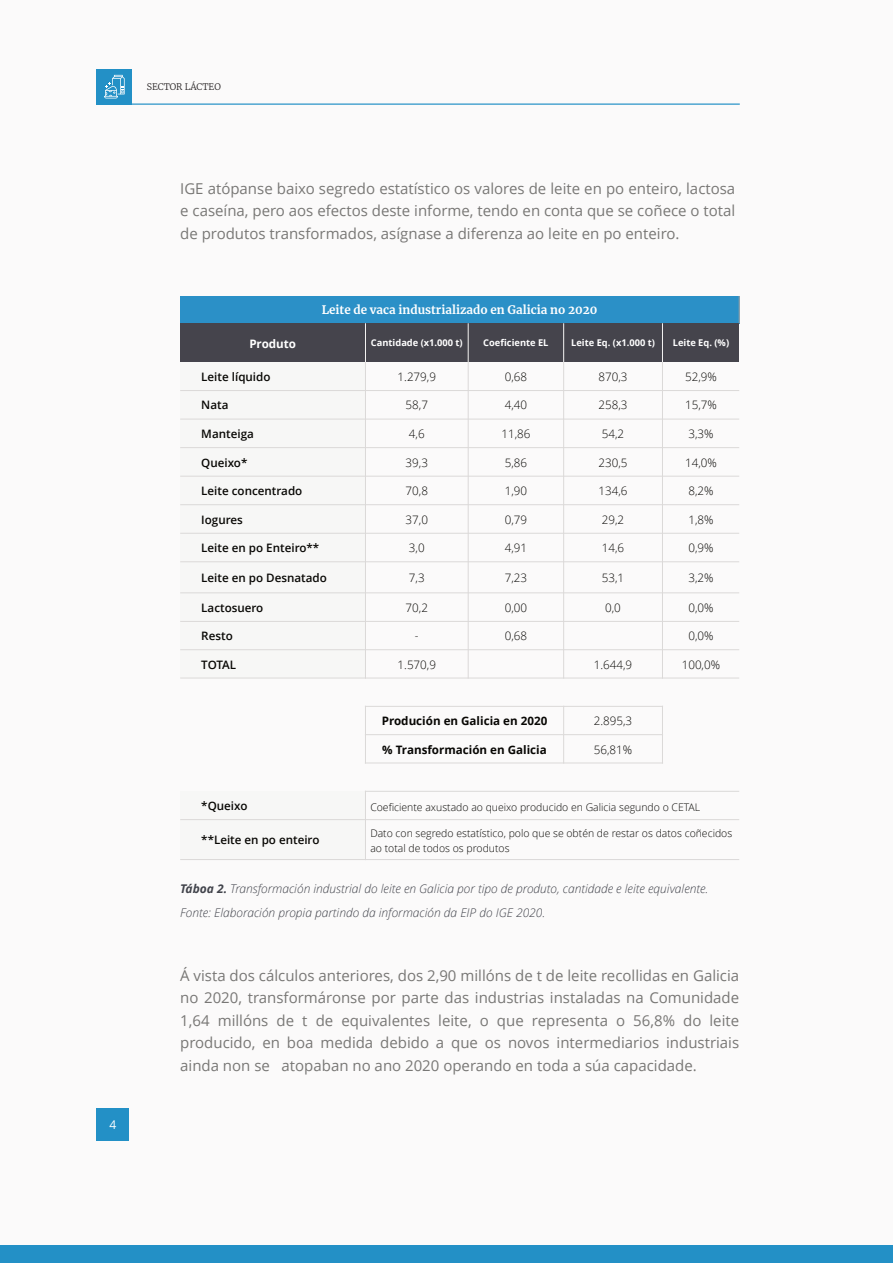
<style>
.page{position:relative;width:893px;height:1263px;background:#fbfafa}
.page>*{position:absolute;margin:0;border:0;box-sizing:border-box;transform-origin:0 0}
.t1{font:15px/22.5px "Open Sans";color:#787775;text-align:justify}
.t2{font:italic 300 12px/24px "Open Sans";color:#41434b}
.t3{font:12px "Open Sans";color:#fff}
.t4{font:300 11.55px "Open Sans";color:#080704}
.t5{font:600 11.55px "Open Sans";color:#080704}
.t6{font:700 11.55px "Open Sans";color:#080704}
.t7{font:700 11.55px "Merriweather";color:#fff}
.t8{font:700 11.55px "Open Sans";color:#fff}
.t9{font:300 10.5px/15.1px "Open Sans";color:#080704}
.t10{font:700 9.3px "Open Sans";color:#fff}
.t11{font:300 9px "Merriweather";color:#231f20}
.s1{font-weight:700}
</style>
<div class="page">
<hr style="left:97px;top:104px;width:642px;height:1px;background:#2390c6">
<div style="left:97px;top:69px;width:35px;height:35px;background:#2390c6"></div>
<svg style="left:104px;top:75px;width:21px;height:23px"></svg>
<div style="left:97px;top:1108px;width:32px;height:33px;background:#2390c6"></div>
<div style="left:0;top:1245px;width:893px;height:18px;background:#2390c6"></div>
<div style="left:180px;top:296px;width:559px;height:27px;background:#2b90c7"></div>
<div style="left:180px;top:323px;width:185px;height:39px;background:#45444c"></div>
<div style="left:365px;top:323px;width:103px;height:39px;background:#45444c"></div>
<div style="left:468px;top:323px;width:96px;height:39px;background:#45444c"></div>
<div style="left:564px;top:323px;width:98px;height:39px;background:#45444c"></div>
<div style="left:662px;top:323px;width:77px;height:39px;background:#45444c"></div>
<div style="left:180px;top:362px;width:185px;height:28px;background:#f7f7f6"></div>
<div style="left:180px;top:390px;width:185px;height:29px;background:#f7f7f6"></div>
<div style="left:180px;top:419px;width:185px;height:29px;background:#f7f7f6"></div>
<div style="left:180px;top:448px;width:185px;height:28px;background:#f7f7f6"></div>
<div style="left:180px;top:476px;width:185px;height:29px;background:#f7f7f6"></div>
<div style="left:180px;top:505px;width:185px;height:28px;background:#f7f7f6"></div>
<div style="left:180px;top:533px;width:185px;height:29px;background:#f7f7f6"></div>
<div style="left:180px;top:562px;width:185px;height:31px;background:#f7f7f6"></div>
<div style="left:180px;top:593px;width:185px;height:28px;background:#f7f7f6"></div>
<div style="left:180px;top:621px;width:185px;height:29px;background:#f7f7f6"></div>
<div style="left:180px;top:650px;width:185px;height:28px;background:#f7f7f6"></div>
<div style="left:180px;top:791px;width:185px;height:29px;background:#f7f7f6"></div>
<div style="left:180px;top:820px;width:185px;height:39px;background:#f7f7f6"></div>
<hr style="left:365px;top:323px;width:1px;height:39px;background:#f4f3f2">
<hr style="left:365px;top:362px;width:1px;height:317px;background:#dbd9d8">
<hr style="left:365px;top:706px;width:1px;height:57px;background:#dbd9d8">
<svg style="left:365px;top:792px;width:1px;height:27px"></svg>
<hr style="left:365px;top:820px;width:1px;height:40px;background:#dbd9d8">
<hr style="left:468px;top:323px;width:1px;height:39px;background:#f4f3f2">
<hr style="left:468px;top:362px;width:1px;height:317px;background:#dbd9d8">
<hr style="left:563px;top:323px;width:1px;height:39px;background:#f4f3f2">
<hr style="left:563px;top:362px;width:1px;height:317px;background:#dbd9d8">
<svg style="left:563px;top:707px;width:1px;height:56px"></svg>
<hr style="left:662px;top:323px;width:1px;height:39px;background:#f4f3f2">
<hr style="left:662px;top:362px;width:1px;height:317px;background:#dbd9d8">
<svg style="left:662px;top:707px;width:1px;height:56px"></svg>
<hr style="left:180px;top:390px;width:559px;height:1px;background:#dbd9d8">
<hr style="left:180px;top:419px;width:559px;height:1px;background:#dbd9d8">
<hr style="left:180px;top:447px;width:559px;height:1px;background:#dbd9d8">
<hr style="left:180px;top:476px;width:559px;height:1px;background:#dbd9d8">
<hr style="left:180px;top:504px;width:559px;height:1px;background:#dbd9d8">
<hr style="left:180px;top:533px;width:559px;height:1px;background:#dbd9d8">
<hr style="left:180px;top:561px;width:559px;height:1px;background:#dbd9d8">
<hr style="left:180px;top:593px;width:559px;height:1px;background:#dbd9d8">
<hr style="left:180px;top:621px;width:559px;height:1px;background:#dbd9d8">
<hr style="left:180px;top:649px;width:559px;height:1px;background:#dbd9d8">
<hr style="left:180px;top:678px;width:559px;height:1px;background:#dbd9d8">
<hr style="left:365px;top:706px;width:199px;height:1px;background:#dbd9d8">
<hr style="left:564px;top:706px;width:99px;height:1px;background:#dbd9d8">
<hr style="left:365px;top:734px;width:199px;height:1px;background:#dbd9d8">
<hr style="left:564px;top:734px;width:99px;height:1px;background:#dbd9d8">
<hr style="left:365px;top:763px;width:298px;height:1px;background:#dbd9d8">
<hr style="left:365px;top:791px;width:374px;height:1px;background:#dbd9d8">
<hr style="left:180px;top:819px;width:559px;height:1px;background:#dbd9d8">
<svg style="left:739px;top:296px;width:1px;height:27px"></svg>
<hr style="left:180px;top:859px;width:559px;height:1px;background:#dbd9d8">
<p class="t11" style="left:147px;top:81px;width:76px">SECTOR LÁCTEO</p>
<p class="t3" style="left:110px;top:1120px;width:8px">4</p>
<p class="t1" style="left:180px;top:178px;width:557px">IGE atópanse baixo segredo estatístico os valores de leite en po enteiro, lactosa e caseína, pero aos efectos deste informe, tendo en conta que se coñece o total de produtos transformados, asígnase a diferenza ao leite en po enteiro.</p>
<p class="t7" style="left:322px;top:302px;width:277px">Leite de vaca industrializado en Galicia no 2020</p>
<p class="t8" style="left:249px;top:339px;width:48px">Produto</p>
<p class="t10" style="left:371px;top:339px;width:93px">Cantidade (x1.000 t)</p>
<p class="t10" style="left:483px;top:339px;width:67px">Coeficiente EL</p>
<p class="t10" style="left:571px;top:339px;width:85px">Leite Eq. (x1.000 t)</p>
<p class="t10" style="left:673px;top:339px;width:58px">Leite Eq. (%)</p>
<p class="t5" style="left:201px;top:372px;width:71px">Leite líquido</p>
<p class="t4" style="left:398px;top:372px;width:40px">1.279,9</p>
<p class="t4" style="left:505px;top:372px;width:24px">0,68</p>
<p class="t4" style="left:599px;top:372px;width:31px">870,3</p>
<p class="t4" style="left:685px;top:372px;width:33px">52,9%</p>
<p class="t5" style="left:201px;top:401px;width:29px">Nata</p>
<p class="t4" style="left:406px;top:401px;width:24px">58,7</p>
<p class="t4" style="left:505px;top:401px;width:24px">4,40</p>
<p class="t4" style="left:599px;top:401px;width:31px">258,3</p>
<p class="t4" style="left:685px;top:401px;width:33px">15,7%</p>
<p class="t5" style="left:201px;top:429px;width:54px">Manteiga</p>
<p class="t4" style="left:409px;top:429px;width:17px">4,6</p>
<p class="t4" style="left:501px;top:429px;width:31px">11,86</p>
<p class="t4" style="left:602px;top:429px;width:24px">54,2</p>
<p class="t4" style="left:688px;top:429px;width:27px">3,3%</p>
<p class="t5" style="left:201px;top:458px;width:48px">Queixo*</p>
<p class="t4" style="left:406px;top:458px;width:24px">39,3</p>
<p class="t4" style="left:505px;top:458px;width:24px">5,86</p>
<p class="t4" style="left:599px;top:458px;width:31px">230,5</p>
<p class="t4" style="left:685px;top:458px;width:33px">14,0%</p>
<p class="t5" style="left:201px;top:486px;width:103px">Leite concentrado</p>
<p class="t4" style="left:406px;top:486px;width:24px">70,8</p>
<p class="t4" style="left:505px;top:486px;width:24px">1,90</p>
<p class="t4" style="left:599px;top:486px;width:31px">134,6</p>
<p class="t4" style="left:688px;top:486px;width:27px">8,2%</p>
<p class="t5" style="left:201px;top:515px;width:43px">Iogures</p>
<p class="t4" style="left:406px;top:515px;width:24px">37,0</p>
<p class="t4" style="left:505px;top:515px;width:24px">0,79</p>
<p class="t4" style="left:602px;top:515px;width:24px">29,2</p>
<p class="t4" style="left:688px;top:515px;width:27px">1,8%</p>
<p class="t5" style="left:201px;top:543px;width:119px">Leite en po Enteiro**</p>
<p class="t4" style="left:409px;top:543px;width:17px">3,0</p>
<p class="t4" style="left:505px;top:543px;width:24px">4,91</p>
<p class="t4" style="left:602px;top:543px;width:24px">14,6</p>
<p class="t4" style="left:688px;top:543px;width:27px">0,9%</p>
<p class="t5" style="left:201px;top:573px;width:127px">Leite en po Desnatado</p>
<p class="t4" style="left:409px;top:573px;width:17px">7,3</p>
<p class="t4" style="left:505px;top:573px;width:24px">7,23</p>
<p class="t4" style="left:602px;top:573px;width:24px">53,1</p>
<p class="t4" style="left:688px;top:573px;width:27px">3,2%</p>
<p class="t5" style="left:201px;top:603px;width:64px">Lactosuero</p>
<p class="t4" style="left:406px;top:603px;width:24px">70,2</p>
<p class="t4" style="left:505px;top:603px;width:24px">0,00</p>
<p class="t4" style="left:605px;top:603px;width:17px">0,0</p>
<p class="t4" style="left:688px;top:603px;width:27px">0,0%</p>
<p class="t5" style="left:201px;top:631px;width:33px">Resto</p>
<p class="t4" style="left:415px;top:631px;width:5px">-</p>
<p class="t4" style="left:505px;top:631px;width:24px">0,68</p>
<p class="t4" style="left:688px;top:631px;width:27px">0,0%</p>
<p class="t5" style="left:201px;top:660px;width:36px">TOTAL</p>
<p class="t4" style="left:398px;top:660px;width:40px">1.570,9</p>
<p class="t4" style="left:594px;top:660px;width:40px">1.644,9</p>
<p class="t4" style="left:682px;top:660px;width:40px">100,0%</p>
<p class="t6" style="left:382px;top:716px;width:167px">Produción en Galicia en 2020</p>
<p class="t4" style="left:594px;top:716px;width:40px">2.895,3</p>
<p class="t6" style="left:382px;top:745px;width:166px">% Transformación en Galicia</p>
<p class="t4" style="left:594px;top:745px;width:40px">56,81%</p>
<p class="t5" style="left:201px;top:801px;width:48px">*Queixo</p>
<p class="t9" style="left:370px;top:800px;width:331px">Coeficiente axustado ao queixo producido en Galicia segundo o CETAL</p>
<p class="t5" style="left:201px;top:835px;width:120px">**Leite en po enteiro</p>
<p class="t9" style="left:370px;top:826px;width:363px">Dato con segredo estatístico, polo que se obtén de restar os datos coñecidos ao total de todos os produtos</p>
<p class="t2" style="left:180px;top:877px;width:530px"><span class="s1">Táboa 2.</span> Transformación industrial do leite en Galicia por tipo de produto, cantidade e leite equivalente.<br>Fonte: Elaboración propia partindo da información da EIP do IGE 2020.</p>
<p class="t1" style="left:180px;top:965px;width:561px">Á vista dos cálculos anteriores, dos 2,90 millóns de t de leite recollidas en Galicia no 2020, transformáronse por parte das industrias instaladas na Comunidade 1,64 millóns de t de equivalentes leite, o que representa o 56,8% do leite producido, en boa medida debido a que os novos intermediarios industriais ainda non se atopaban no ano 2020 operando en toda a súa capacidade.</p>
</div>
